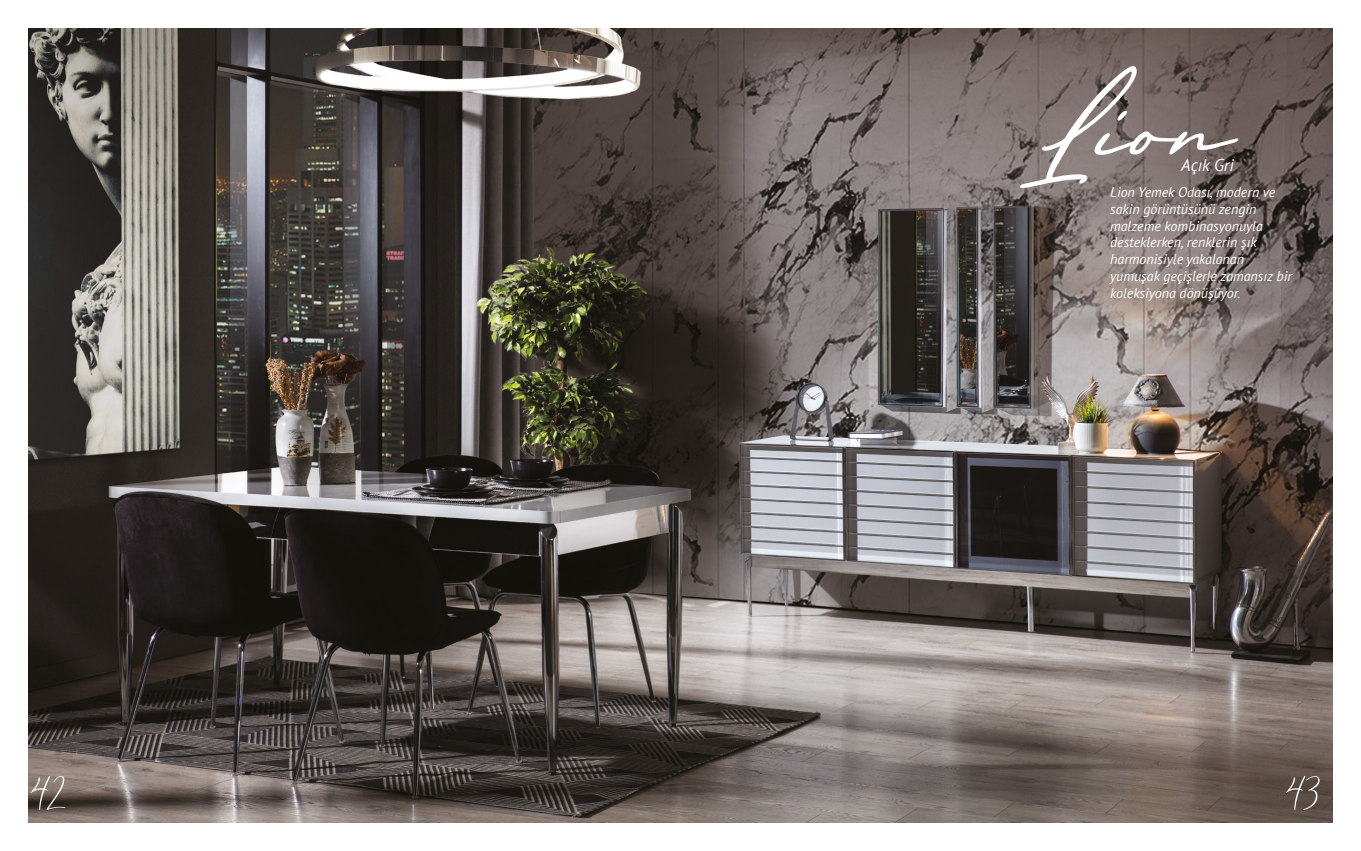
<style>
.page{position:relative;width:1361px;height:851px;background:#fff}
.page>*{position:absolute;margin:0;border:0;box-sizing:border-box;transform-origin:0 0}
.t1{font:italic 150px "England Signature";color:#fff}
.t2{font:72px "Cherolina";color:#fff}
.t3{font:italic 17px "PT Sans";color:#fff}
.t4{font:italic 14px/16.8px "PT Sans";color:#fff}
</style>
<div class="page">
<img style="left:28px;top:28px;width:1304px;height:794px">
<h2 class="t2" style="left:31px;top:754px;width:38px">42</h2>
<h1 class="t1" style="left:1027px;top:41px;width:194px">Lion</h1>
<p class="t4" style="left:1110px;top:183px;width:183px">Lion Yemek Odası, modern ve sakin görüntüsünü zengin malzeme kombinasyonuyla desteklerken, renklerin şık harmonisiyle yakalanan yumuşak geçişlerle zamansız bir koleksiyona dönüşüyor.</p>
<p class="t3" style="left:1181px;top:154px;width:54px">Açık Gri</p>
<h2 class="t2" style="left:1286px;top:754px;width:37px">43</h2>
</div>
